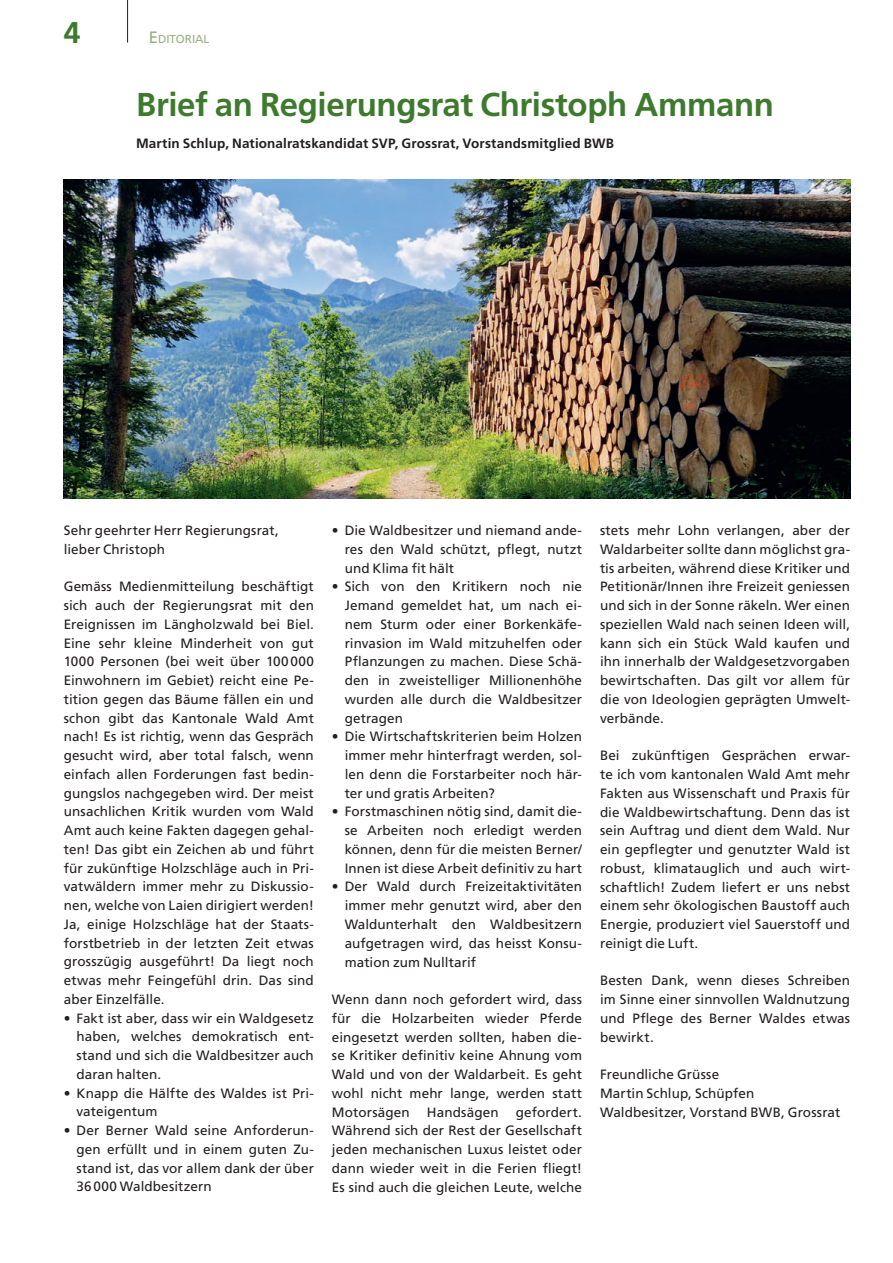
<style>
.page{position:relative;width:893px;height:1263px;background:#fff}
.page>*{position:absolute;margin:0;border:0;box-sizing:border-box;transform-origin:0 0}
.t1{font:700 33px "Frutiger LT Std";letter-spacing:-.01em;color:#3e7a2d}
.t2{font:700 30px "Frutiger LT Std";color:#3e7a2d}
.t3{font:13.5px/18.8px "Frutiger LT Com";letter-spacing:.005em;color:#231f20;text-align:justify}
.t4{font:700 13.5px "Frutiger LT Std";letter-spacing:.01em;color:#231f20}
.t5{font:11.55px "Frutiger LT Com";color:#96b081}
.s1{font-size:16.5px}
</style>
<div class="page">
<hr style="left:127px;top:0;width:1px;height:43px;background:#231f20">
<img style="left:64px;top:179px;width:786px;height:319px">
<h2 class="t2" style="left:64px;top:14px;width:18px">4</h2>
<p class="t5" style="left:149px;top:32px;width:62px"><span class="s1">E</span>DITORIAL</p>
<h1 class="t1" style="left:136px;top:85px;width:639px">Brief an Regierungsrat Christoph Ammann</h1>
<p class="t4" style="left:136px;top:135px;width:479px">Martin Schlup, Nationalratskandidat SVP, Grossrat, Vorstandsmitglied BWB</p>
<p class="t3" style="left:64px;top:521px;width:217px">Sehr geehrter Herr Regierungsrat, lieber Christoph</p>
<p class="t3" style="left:64px;top:577px;width:252px">Gemäss Medienmitteilung beschäftigt sich auch der Regierungsrat mit den Ereignissen im Längholzwald bei Biel.<br>Eine sehr kleine Minderheit von gut 1000 Personen (bei weit über 100000<br>Einwohnern im Gebiet) reicht eine Pe&shy;tition gegen das Bäume fällen ein und schon gibt das Kantonale Wald Amt nach! Es ist richtig, wenn das Gespräch gesucht wird, aber total falsch, wenn einfach allen Forderungen fast bedin&shy;gungslos nachgegeben wird. Der meist unsachlichen Kritik wurden vom Wald Amt auch keine Fakten dagegen gehal&shy;ten! Das gibt ein Zeichen ab und führt für zukünftige Holzschläge auch in Pri&shy;vatwäldern immer mehr zu Diskussio&shy;nen, welche von Laien dirigiert werden!<br>Ja, einige Holzschläge hat der Staats&shy;forstbetrieb in der letzten Zeit etwas grosszügig ausgeführt! Da liegt noch etwas mehr Feingefühl drin. Das sind aber Einzelfälle.</p>
<p class="t3" style="left:77px;top:1009px;width:239px;text-indent:-13px">• Fakt ist aber, dass wir ein Waldgesetz haben, welches demokratisch ent&shy;stand und sich die Waldbesitzer auch daran halten.</p>
<p class="t3" style="left:77px;top:1084px;width:239px;text-indent:-13px">• Knapp die Hälfte des Waldes ist Pri&shy;vateigentum</p>
<p class="t3" style="left:77px;top:1121px;width:239px;text-indent:-13px">• Der Berner Wald seine Anforderun&shy;gen erfüllt und in einem guten Zu&shy;stand ist, das vor allem dank der über 36000 Waldbesitzern</p>
<p class="t3" style="left:345px;top:521px;width:239px;text-indent:-13px">• Die Waldbesitzer und niemand ande&shy;res den Wald schützt, pflegt, nutzt und Klima fit hält</p>
<p class="t3" style="left:345px;top:577px;width:239px;text-indent:-13px">• Sich von den Kritikern noch nie Jemand gemeldet hat, um nach ei&shy;nem Sturm oder einer Borkenkäfe&shy;rinvasion im Wald mitzuhelfen oder Pflanzungen zu machen. Diese Schä&shy;den in zweistelliger Millionenhöhe wurden alle durch die Waldbesitzer getragen</p>
<p class="t3" style="left:345px;top:727px;width:239px;text-indent:-13px">• Die Wirtschaftskriterien beim Holzen immer mehr hinterfragt werden, sol&shy;len denn die Forstarbeiter noch här&shy;ter und gratis Arbeiten?</p>
<p class="t3" style="left:345px;top:802px;width:239px;text-indent:-13px">• Forstmaschinen nötig sind, damit die&shy;se Arbeiten noch erledigt werden können, denn für die meisten Berner/ Innen ist diese Arbeit definitiv zu hart</p>
<p class="t3" style="left:345px;top:877px;width:239px;text-indent:-13px">• Der Wald durch Freizeitaktivitäten immer mehr genutzt wird, aber den Waldunterhalt den Waldbesitzern aufgetragen wird, das heisst Konsu&shy;mation zum Nulltarif</p>
<p class="t3" style="left:332px;top:990px;width:252px">Wenn dann noch gefordert wird, dass für die Holzarbeiten wieder Pferde eingesetzt werden sollten, haben die&shy;se Kritiker definitiv keine Ahnung vom Wald und von der Waldarbeit. Es geht wohl nicht mehr lange, werden statt Motorsägen</p>
<p class="t3" style="left:332px;top:1102px;width:252px;text-indent:184px">gefordert.<br>Während sich der Rest der Gesellschaft jeden mechanischen Luxus leistet oder dann wieder weit in die Ferien fliegt!<br>Es sind auch die gleichen Leute, welche</p>
<p class="t3" style="left:427px;top:1102px;width:73px">Handsägen</p>
<p class="t3" style="left:600px;top:521px;width:252px">stets mehr Lohn verlangen, aber der Waldarbeiter sollte dann möglichst gra&shy;tis arbeiten, während diese Kritiker und Petitionär/Innen ihre Freizeit geniessen und sich in der Sonne räkeln. Wer einen speziellen Wald nach seinen Ideen will, kann sich ein Stück Wald kaufen und ihn innerhalb der Waldgesetzvorgaben bewirtschaften. Das gilt vor allem für die von Ideologien geprägten Umwelt&shy;verbände.</p>
<p class="t3" style="left:600px;top:746px;width:252px">Bei zukünftigen Gesprächen erwar&shy;te ich vom kantonalen Wald Amt mehr Fakten aus Wissenschaft und Praxis für die Waldbewirtschaftung. Denn das ist sein Auftrag und dient dem Wald. Nur ein gepflegter und genutzter Wald ist robust, klimatauglich und auch wirt&shy;schaftlich! Zudem liefert er uns nebst einem sehr ökologischen Baustoff auch Energie, produziert viel Sauerstoff und reinigt die Luft.</p>
<p class="t3" style="left:600px;top:971px;width:252px">Besten Dank, wenn dieses Schreiben im Sinne einer sinnvollen Waldnutzung und Pflege des Berner Waldes etwas bewirkt.</p>
<p class="t3" style="left:600px;top:1065px;width:242px;text-align:left">Freundliche Grüsse<br>Martin Schlup, Schüpfen<br>Waldbesitzer, Vorstand BWB, Grossrat</p>
</div>
